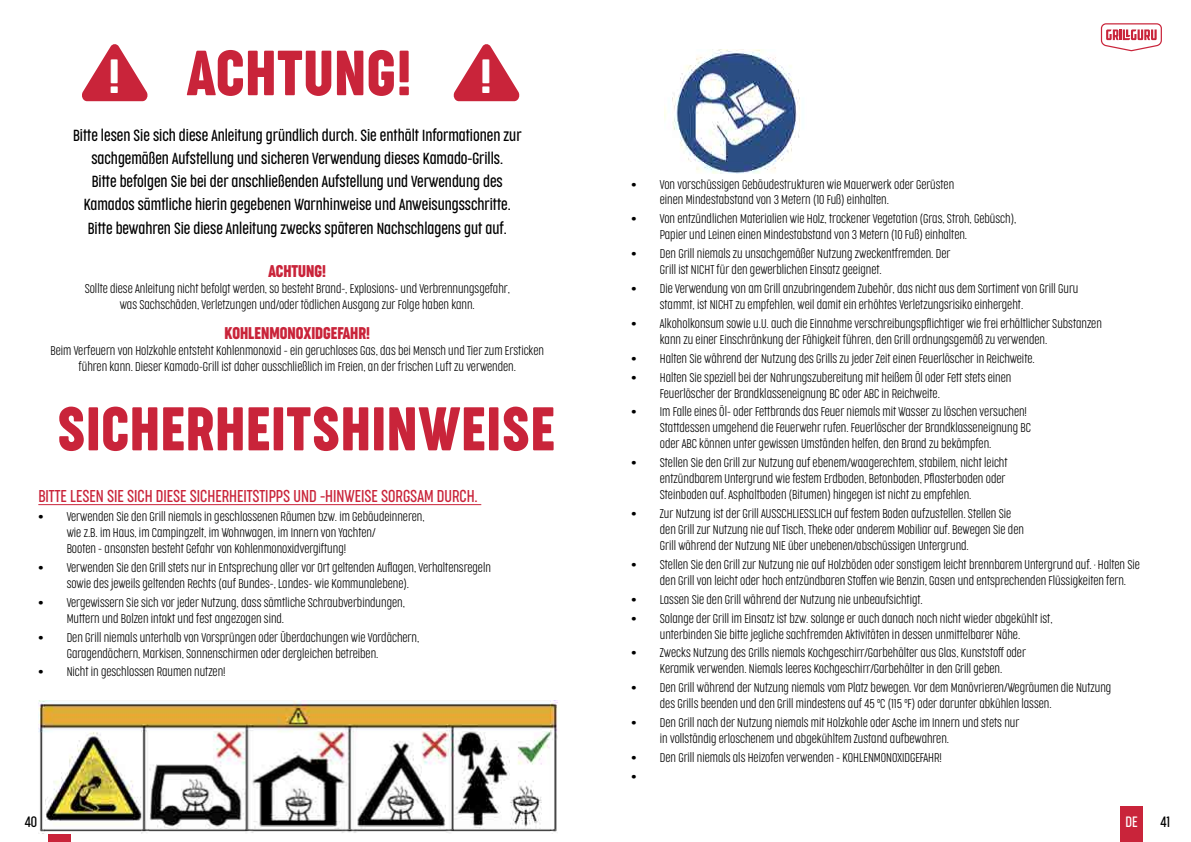
<style>
.page{position:relative;width:1191px;height:842px;background:#fff}
.page>*{position:absolute;margin:0;border:0;box-sizing:border-box;transform-origin:0 0}
.t1{font:60px "Cocogoose Compressed";letter-spacing:.02em;color:#c9243a}
.t2{font:58px "Cocogoose Compressed";letter-spacing:.02em;color:#c9243a}
.t3{font:300 16px "Cocogoose Compressed";color:#c9243a}
.t4{font:16px "Cocogoose Compressed";color:#c9243a}
.t5{font:300 15px/23.2px "Cocogoose Compressed";color:#000;text-align:center}
.t6{font:300 14px "Cocogoose Compressed";color:#000}
.t7{font:300 14px "Cocogoose Compressed";color:#fff}
.t8{font:200 12px/16px "Cocogoose Compressed";color:#000}
.t9{font:12px "Superclarendon Rg";color:#000}
.s1{font-size:45.2px;color:#fff}
.s2{font-family:"Superclarendon Rg";font-weight:400}
.s3{color:#fff}
</style>
<div class="page">
<div style="left:48px;top:806px;width:23px;height:36px;background:#c9243a"></div>
<div style="left:1120px;top:806px;width:22px;height:36px;background:#c9243a"></div>
<img style="left:664px;top:49px;width:136px;height:125px">
<svg style="left:1100px;top:23px;width:62px;height:29px"></svg>
<hr style="left:38px;top:504px;width:443px;height:1px;background:#c9243a">
<svg style="left:453px;top:44px;width:67px;height:57px"></svg>
<svg style="left:82px;top:44px;width:66px;height:57px"></svg>
<img style="left:38px;top:700px;width:521px;height:133px">
<h1 class="t1" style="left:109px;top:32px;width:384px"><span class="s1">!</span> ACHTUNG! <span class="s1">!</span></h1>
<p class="t5" style="left:73px;top:123px;width:450px">Bitte lesen Sie sich diese Anleitung gründlich durch. Sie enthält Informationen zur sachgemäßen Aufstellung und sicheren Verwendung dieses Kamado-Grills.<br>Bitte befolgen Sie bei der anschließenden Aufstellung und Verwendung des Kamados sämtliche hierin gegebenen Warnhinweise und Anweisungsschritte.<br>Bitte bewahren Sie diese Anleitung zwecks späteren Nachschlagens gut auf.</p>
<h3 class="t4" style="left:268px;top:261px;width:59px">ACHTUNG!</h3>
<p class="t8" style="left:85px;top:281px;width:427px;text-align:center">Sollte diese Anleitung nicht befolgt werden, so besteht Brand-, Explosions- und Verbrennungsgefahr, was Sachschäden, Verletzungen und/oder tödlichen Ausgang zur Folge haben kann.</p>
<h3 class="t4" style="left:224px;top:322px;width:147px">KOHLENMONOXIDGEFAHR!</h3>
<p class="t8" style="left:51px;top:342px;width:495px;text-align:center">Beim Verfeuern von Holzkohle entsteht Kohlenmonoxid – ein geruchloses Gas, das bei Mensch und Tier zum Ersticken führen kann. Dieser Kamado-Grill ist daher ausschließlich im Freien, an der frischen Luft zu verwenden.</p>
<h2 class="t2" style="left:57px;top:390px;width:499px">SICHERHEITSHINWEISE</h2>
<h3 class="t3" style="left:38px;top:486px;width:441px">BITTE LESEN SIE SICH DIESE SICHERHEITSTIPPS UND -HINWEISE SORGSAM DURCH.</h3>
<p class="t8" style="left:67px;top:508px;width:359px;text-indent:-28px"><span class="s2">•</span> Verwenden Sie den Grill niemals in geschlossenen Räumen bzw. im Gebäudeinneren, wie z.B. im Haus, im Campingzelt, im Wohnwagen, im Innern von Yachten/<br>Booten – ansonsten besteht Gefahr von Kohlenmonoxidvergiftung!</p>
<p class="t8" style="left:67px;top:559px;width:426px;text-indent:-28px"><span class="s2">•</span> Verwenden Sie den Grill stets nur in Entsprechung aller vor Ort geltenden Auflagen, Verhaltensregeln sowie des jeweils geltenden Rechts (auf Bundes-, Landes- wie Kommunalebene).</p>
<p class="t8" style="left:67px;top:594px;width:340px;text-indent:-28px"><span class="s2">•</span> Vergewissern Sie sich vor jeder Nutzung, dass sämtliche Schraubverbindungen,<br>Muttern und Bolzen intakt und fest angezogen sind.</p>
<p class="t8" style="left:67px;top:629px;width:354px;text-indent:-28px"><span class="s2">•</span> Den Grill niemals unterhalb von Vorsprüngen oder Überdachungen wie Vordächern,<br>Garagendächern, Markisen, Sonnenschirmen oder dergleichen betreiben.</p>
<p class="t8" style="left:38px;top:664px;width:189px"><span class="s2">•</span> Nicht in geschlossen Raumen nutzen!</p>
<p class="t8" style="left:660px;top:176px;width:296px;text-indent:-28px"><span class="s2">•</span> Von vorschüssigen Gebäudestrukturen wie Mauerwerk oder Gerüsten einen Mindestabstand von 3 Metern (10 Fuß) einhalten.</p>
<p class="t8" style="left:660px;top:211px;width:358px;text-indent:-28px"><span class="s2">•</span> Von entzündlichen Materialien wie Holz, trockener Vegetation (Gras, Stroh, Gebüsch),<br>Papier und Leinen einen Mindestabstand von 3 Metern (10 Fuß) einhalten.</p>
<p class="t8" style="left:660px;top:246px;width:292px;text-indent:-28px"><span class="s2">•</span> Den Grill niemals zu unsachgemäßer Nutzung zweckentfremden. Der<br>Grill ist NICHT für den gewerblichen Einsatz geeignet.</p>
<p class="t8" style="left:660px;top:280px;width:420px;text-indent:-28px"><span class="s2">•</span> Die Verwendung von am Grill anzubringendem Zubehör, das nicht aus dem Sortiment von Grill Guru stammt, ist NICHT zu empfehlen, weil damit ein erhöhtes Verletzungsrisiko einhergeht.</p>
<p class="t8" style="left:660px;top:315px;width:443px;text-indent:-28px"><span class="s2">•</span> Alkoholkonsum sowie u.U. auch die Einnahme verschreibungspflichtiger wie frei erhältlicher Substanzen kann zu einer Einschränkung der Fähigkeit führen, den Grill ordnungsgemäß zu verwenden.</p>
<p class="t8" style="left:631px;top:350px;width:405px"><span class="s2">•</span> Halten Sie während der Nutzung des Grills zu jeder Zeit einen Feuerlöscher in Reichweite.</p>
<p class="t8" style="left:660px;top:369px;width:353px;text-indent:-28px"><span class="s2">•</span> Halten Sie speziell bei der Nahrungszubereitung mit heißem Öl oder Fett stets einen<br>Feuerlöscher der Brandklasseneignung BC oder ABC in Reichweite.</p>
<p class="t8" style="left:660px;top:404px;width:372px;text-indent:-28px"><span class="s2">•</span> Im Falle eines Öl- oder Fettbrands das Feuer niemals mit Wasser zu löschen versuchen!<br>Stattdessen umgehend die Feuerwehr rufen. Feuerlöscher der Brandklasseneignung BC oder ABC können unter gewissen Umständen helfen, den Brand zu bekämpfen.</p>
<p class="t8" style="left:660px;top:455px;width:349px;text-indent:-28px"><span class="s2">•</span> Stellen Sie den Grill zur Nutzung auf ebenem/waagerechtem, stabilem, nicht leicht entzündbarem Untergrund wie festem Erdboden, Betonboden, Pflasterboden oder<br>Steinboden auf. Asphaltboden (Bitumen) hingegen ist nicht zu empfehlen.</p>
<p class="t8" style="left:660px;top:505px;width:365px;text-indent:-28px"><span class="s2">•</span> Zur Nutzung ist der Grill AUSSCHLIESSLICH auf festem Boden aufzustellen. Stellen Sie den Grill zur Nutzung nie auf Tisch, Theke oder anderem Mobiliar auf. Bewegen Sie den<br>Grill während der Nutzung NIE über unebenen/abschüssigen Untergrund.</p>
<p class="t8" style="left:660px;top:556px;width:481px;text-indent:-28px"><span class="s2">•</span> Stellen Sie den Grill zur Nutzung nie auf Holzböden oder sonstigem leicht brennbarem Untergrund auf. • Halten Sie den Grill von leicht oder hoch entzündbaren Stoffen wie Benzin, Gasen und entsprechenden Flüssigkeiten fern.</p>
<p class="t8" style="left:631px;top:591px;width:293px"><span class="s2">•</span> Lassen Sie den Grill während der Nutzung nie unbeaufsichtigt.</p>
<p class="t8" style="left:631px;top:610px;width:422px;text-align:center"><span class="s2">•</span> Solange der Grill im Einsatz ist bzw. solange er auch danach noch nicht wieder abgekühlt ist, unterbinden Sie bitte jegliche sachfremden Aktivitäten in dessen unmittelbarer Nähe.</p>
<p class="t8" style="left:631px;top:645px;width:396px;text-align:center"><span class="s2">•</span> Zwecks Nutzung des Grills niemals Kochgeschirr/Garbehälter aus Glas, Kunststoff oder<br>Keramik verwenden. Niemals leeres Kochgeschirr/Garbehälter in den Grill geben.</p>
<p class="t8" style="left:660px;top:680px;width:453px;text-indent:-28px"><span class="s2">•</span> Den Grill während der Nutzung niemals vom Platz bewegen. Vor dem Manövrieren/Wegräumen die Nutzung des Grills beenden und den Grill mindestens auf 45 °C (115 °F) oder darunter abkühlen lassen.</p>
<p class="t8" style="left:660px;top:714px;width:361px;text-indent:-28px"><span class="s2">•</span> Den Grill nach der Nutzung niemals mit Holzkohle oder Asche im Innern und stets nur in vollständig erloschenem und abgekühltem Zustand aufbewahren.</p>
<p class="t8" style="left:631px;top:749px;width:312px"><span class="s2">•</span> Den Grill niemals als Heizofen verwenden – KOHLENMONOXIDGEFAHR!</p>
<p class="t9" style="left:631px;top:769px;width:6px">•</p>
<p class="t6" style="left:25px;top:812px;width:42px">40 <span class="s3">DE</span></p>
<p class="t7" style="left:1125px;top:812px;width:14px">DE</p>
<p class="t6" style="left:1160px;top:812px;width:11px">41</p>
</div>
